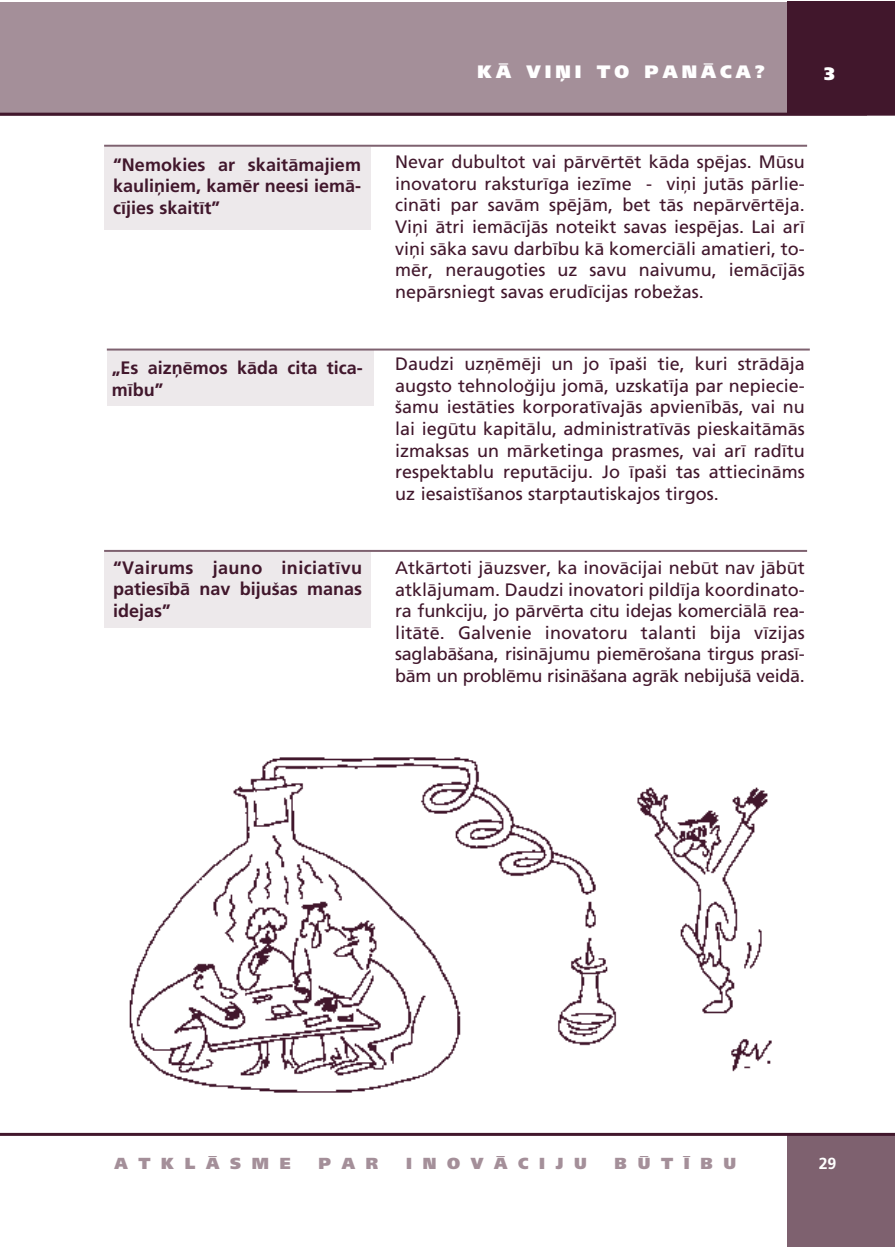
<style>
.page{position:relative;width:896px;height:1248px;background:#fff}
.page>*{position:absolute;margin:0;border:0;box-sizing:border-box;transform-origin:0 0}
.t1{font:18px/21.6px "Frutiger Lat Plain";color:#41172c;text-align:justify}
.t2{font:700 18px/21.6px "Frutiger Lat";color:#41172c;text-align:justify}
.t3{font:900 18px "Frutiger Lat";letter-spacing:.22em;color:#fff}
.t4{font:900 16px "Frutiger Lat";letter-spacing:.665em;color:#a48f99}
.t5{font:700 16px "Frutiger Lat";color:#fff}
</style>
<div class="page">
<div style="left:104px;top:552px;width:267px;height:75px;background:#ede9eb"></div>
<hr style="left:104px;top:550px;width:703px;height:2px;background:#7e616f">
<div style="left:107px;top:351px;width:267px;height:55px;background:#ede9eb"></div>
<hr style="left:107px;top:349px;width:703px;height:2px;background:#7e616f">
<div style="left:104px;top:147px;width:267px;height:82px;background:#ede9eb"></div>
<hr style="left:104px;top:145px;width:703px;height:2px;background:#7e616f">
<div style="left:0;top:2px;width:867px;height:114px;background:#a48f99"></div>
<div style="left:787px;top:1px;width:108px;height:114px;background:#41172c"></div>
<div style="left:787px;top:1135px;width:108px;height:112px;background:#7e616f"></div>
<hr style="left:0;top:1133px;width:895px;height:3px;background:#41172c">
<hr style="left:0;top:113px;width:895px;height:3px;background:#41172c">
<img style="left:129px;top:757px;width:643px;height:336px">
<p class="t3" style="left:478px;top:64px;width:289px">KÅ VIˆI TO PANÅCA?</p>
<p class="t3" style="left:824px;top:66px;width:12px">3</p>
<p class="t2" style="left:113px;top:155px;width:249px">“Nemokies ar skaitåmajiem kauliñiem, kamér neesi iemå&shy;cîjies skaitît”</p>
<p class="t1" style="left:395px;top:153px;width:411px">Nevar dubultot vai pårvértét kåda spéjas. Müsu inovatoru raksturîga iezîme - viñi jutås pårlie&shy;cinåti par savåm spéjåm, bet tås nepårvértéja.<br>Viñi åtri iemåcîjås noteikt savas iespéjas. Lai arî viñi såka savu darbîbu kå komerciåli amatieri, to&shy;mér, neraugoties uz savu naivumu, iemåcîjås nepårsniegt savas erudîcijas robeΩas.</p>
<p class="t2" style="left:112px;top:359px;width:253px">„Es aizñémos kåda cita tica&shy;mîbu”</p>
<p class="t1" style="left:395px;top:355px;width:411px">Daudzi uzñéméji un jo îpaßi tie, kuri strådåja augsto tehnolo©iju jomå, uzskatîja par nepiecie&shy;ßamu ieståties korporatîvajås apvienîbås, vai nu lai iegütu kapitålu, administratîvås pieskaitåmås izmaksas un mårketinga prasmes, vai arî radîtu respektablu reputåciju. Jo îpaßi tas attiecinåms uz iesaistîßanos starptautiskajos tirgos.</p>
<p class="t2" style="left:113px;top:558px;width:251px">“Vairums jauno iniciatîvu patiesîbå nav bijußas manas idejas”</p>
<p class="t1" style="left:395px;top:558px;width:411px">Atkårtoti jåuzsver, ka inovåcijai nebüt nav jåbüt atklåjumam. Daudzi inovatori pildîja koordinato&shy;ra funkciju, jo pårvérta citu idejas komerciålå rea&shy;litåté. Galvenie inovatoru talanti bija vîzijas saglabåßana, risinåjumu pieméroßana tirgus prasî&shy;båm un problému risinåßana agråk nebijußå veidå.</p>
<p class="t4" style="left:115px;top:1157px;width:178px">ATKLÅSME</p>
<p class="t4" style="left:319px;top:1157px;width:61px">PAR</p>
<p class="t4" style="left:406px;top:1157px;width:182px">INOVÅCIJU</p>
<p class="t4" style="left:615px;top:1157px;width:123px">BËTÈBU</p>
<p class="t5" style="left:819px;top:1157px;width:19px">29</p>
</div>
